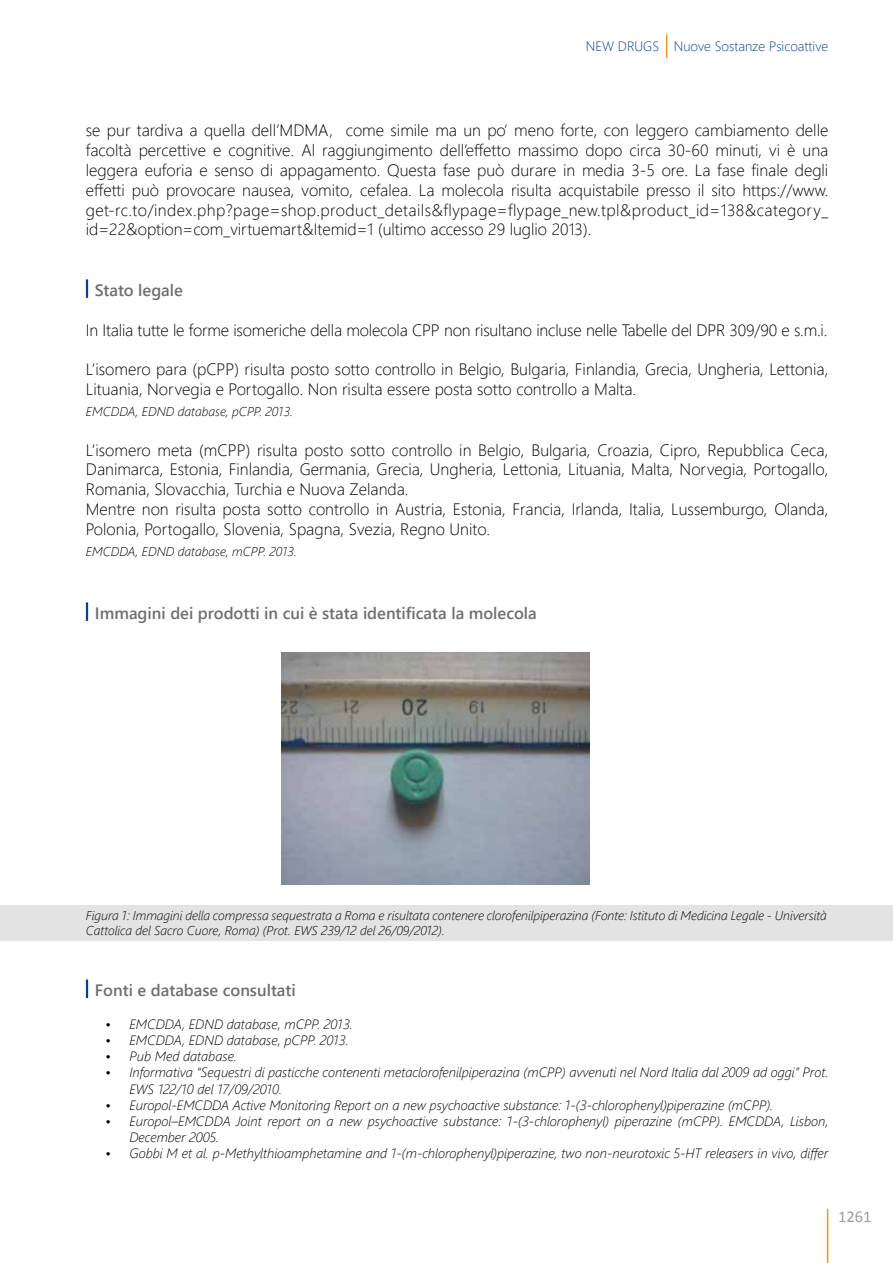
<style>
.page{position:relative;width:893px;height:1263px;background:#fff}
.page>*{position:absolute;margin:0;border:0;box-sizing:border-box;transform-origin:0 0}
.t1{font:300 16.5px/19.8px "Segoe UI";color:#000}
.t2{font:600 16.5px "Segoe UI";color:#706f6f}
.t3{font:16.5px "Calibri";color:#9d9d9c}
.t4{font:italic 300 13.5px/16.2px "Segoe UI";color:#000}
.t5{font:300 13.5px "Segoe UI";color:#083f95}
.t6{font:italic 300 12.75px/15.3px "Segoe UI";color:#000}
</style>
<div class="page">
<hr style="left:827px;top:1209px;width:1px;height:54px;background:#f3941b">
<svg style="left:666px;top:34px;width:1px;height:24px"></svg>
<svg style="left:86px;top:279px;width:2px;height:19px"></svg>
<svg style="left:86px;top:602px;width:2px;height:19px"></svg>
<svg style="left:86px;top:979px;width:2px;height:19px"></svg>
<img style="left:282px;top:653px;width:308px;height:231px">
<div style="left:0;top:906px;width:893px;height:35px;background:#e3e3e3"></div>
<p class="t5" style="left:586px;top:36px;width:244px">NEW DRUGS Nuove Sostanze Psicoattive</p>
<p class="t1" style="left:86px;top:120px;width:744px;text-align:justify">se pur tardiva a quella dell’MDMA, come simile ma un po’ meno forte, con leggero cambiamento delle facoltà percettive e cognitive. Al raggiungimento dell’effetto massimo dopo circa 30-60 minuti, vi è una leggera euforia e senso di appagamento. Questa fase può durare in media 3-5 ore. La fase finale degli effetti può provocare nausea, vomito, cefalea. La molecola risulta acquistabile presso il sito https://www. get-rc.to/index.php?page=shop.product_details&amp;flypage=flypage_new.tpl&amp;product_id=138&amp;category_ id=22&amp;option=com_virtuemart&amp;Itemid=1 (ultimo accesso 29 luglio 2013).</p>
<p class="t2" style="left:95px;top:278px;width:90px">Stato legale</p>
<p class="t1" style="left:86px;top:319px;width:743px">In Italia tutte le forme isomeriche della molecola CPP non risultano incluse nelle Tabelle del DPR 309/90 e s.m.i.</p>
<p class="t1" style="left:86px;top:359px;width:744px">L’isomero para (pCPP) risulta posto sotto controllo in Belgio, Bulgaria, Finlandia, Grecia, Ungheria, Lettonia,<br>Lituania, Norvegia e Portogallo. Non risulta essere posta sotto controllo a Malta.</p>
<p class="t6" style="left:86px;top:403px;width:209px">EMCDDA, EDND database, pCPP. 2013.</p>
<p class="t1" style="left:86px;top:439px;width:744px">L’isomero meta (mCPP) risulta posto sotto controllo in Belgio, Bulgaria, Croazia, Cipro, Repubblica Ceca, Danimarca, Estonia, Finlandia, Germania, Grecia, Ungheria, Lettonia, Lituania, Malta, Norvegia, Portogallo, Romania, Slovacchia, Turchia e Nuova Zelanda.<br>Mentre non risulta posta sotto controllo in Austria, Estonia, Francia, Irlanda, Italia, Lussemburgo, Olanda, Polonia, Portogallo, Slovenia, Spagna, Svezia, Regno Unito.</p>
<p class="t6" style="left:86px;top:543px;width:213px">EMCDDA, EDND database, mCPP. 2013.</p>
<p class="t2" style="left:95px;top:600px;width:443px">Immagini dei prodotti in cui è stata identificata la molecola</p>
<p class="t6" style="left:86px;top:907px;width:742px">Figura 1: Immagini della compressa sequestrata a Roma e risultata contenere clorofenilpiperazina (Fonte: Istituto di Medicina Legale - Università<br>Cattolica del Sacro Cuore, Roma) (Prot. EWS 239/12 del 26/09/2012).</p>
<p class="t2" style="left:95px;top:978px;width:202px">Fonti e database consultati</p>
<p class="t4" style="left:105px;top:1015px;width:249px">• EMCDDA, EDND database, mCPP. 2013.</p>
<p class="t4" style="left:105px;top:1031px;width:245px">• EMCDDA, EDND database, pCPP. 2013.</p>
<p class="t4" style="left:105px;top:1048px;width:133px">• Pub Med database.</p>
<p class="t4" style="left:129px;top:1064px;width:700px;text-indent:-24px">• Informativa “Sequestri di pasticche contenenti metaclorofenilpiperazina (mCPP) avvenuti nel Nord Italia dal 2009 ad oggi” Prot.<br>EWS 122/10 del 17/09/2010.</p>
<p class="t4" style="left:105px;top:1096px;width:669px">• Europol-EMCDDA Active Monitoring Report on a new psychoactive substance: 1-(3-chlorophenyl)piperazine (mCPP).</p>
<p class="t4" style="left:129px;top:1112px;width:700px;text-indent:-24px">• Europol–EMCDDA Joint report on a new psychoactive substance: 1-(3-chlorophenyl) piperazine (mCPP). EMCDDA, Lisbon,<br>December 2005.</p>
<p class="t4" style="left:105px;top:1145px;width:724px">• Gobbi M et al. p-Methylthioamphetamine and 1-(m-chlorophenyl)piperazine, two non-neurotoxic 5-HT releasers in vivo, differ</p>
<p class="t3" style="left:838px;top:1206px;width:35px">1261</p>
</div>
